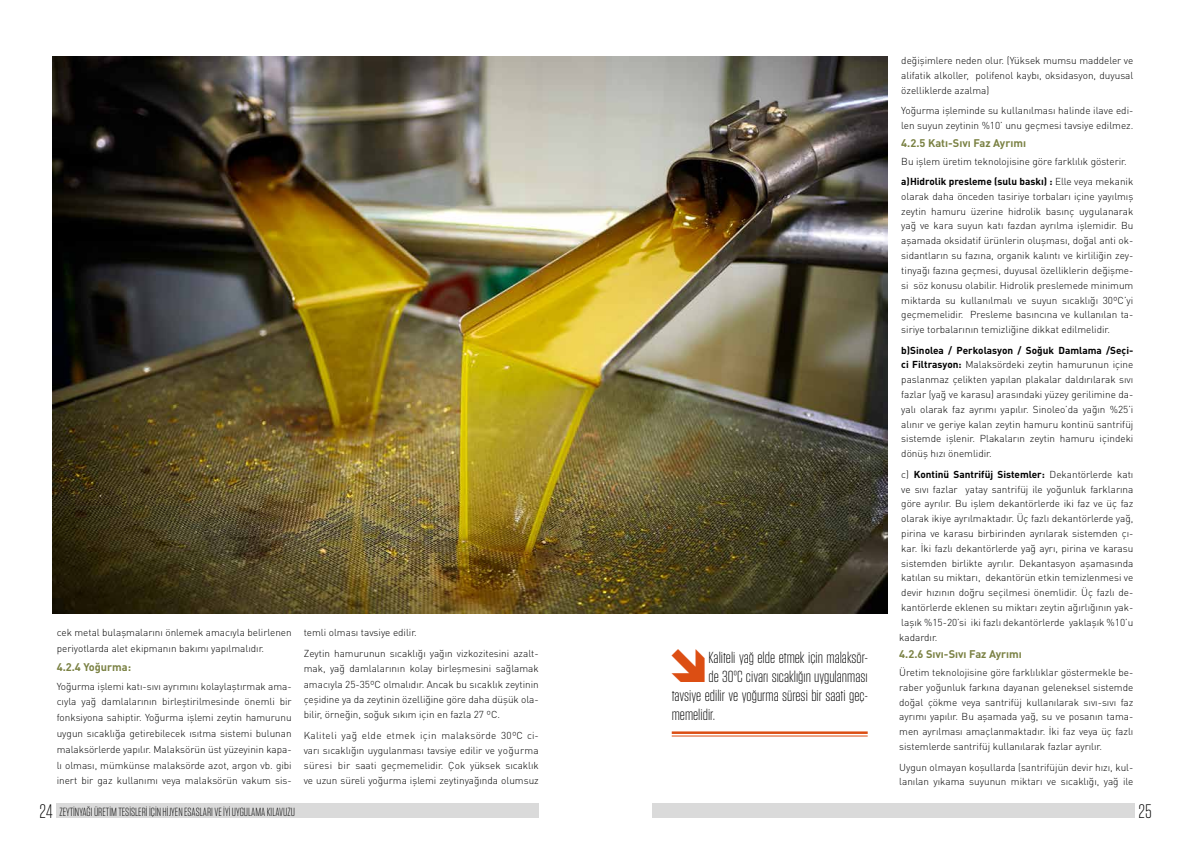
<style>
.page{position:relative;width:1191px;height:842px;background:#fff}
.page>*{position:absolute;margin:0;border:0;box-sizing:border-box;transform-origin:0 0}
.t1{font:300 19.5px "Tungsten";color:#000}
.t2{font:300 16px "Tungsten";color:#000}
.t3{font:300 11.8px "Tungsten";color:#000}
.t4{font:700 11px "DIN Pro";color:#7a8143}
.t5{font:300 10px/14.8px "DIN Pro";color:#000;text-align:justify}
.s1{font-weight:700}
.s2{font-size:19.5px}
</style>
<div class="page">
<img style="left:53px;top:57px;width:834px;height:557px">
<hr style="left:672px;top:731px;width:195px;height:3px;background:#dc4e13">
<hr style="left:672px;top:736px;width:195px;height:1px;background:#dc4e13">
<div style="left:57px;top:804px;width:482px;height:14px;background:#dadada"></div>
<div style="left:652px;top:804px;width:482px;height:14px;background:#dadada"></div>
<p class="t5" style="left:57px;top:624px;width:236px;line-height:15.8px">cek metal bulaşmalarını önlemek amacıyla belirlenen periyotlarda alet ekipmanın bakımı yapılmalıdır.</p>
<p class="t4" style="left:57px;top:659px;width:76px">4.2.4 Yoğurma:</p>
<p class="t5" style="left:57px;top:678px;width:236px;line-height:15.8px">Yoğurma işlemi katı-sıvı ayrımını kolaylaştırmak ama&shy;cıyla yağ damlalarının birleştirilmesinde önemli bir fonksiyona sahiptir. Yoğurma işlemi zeytin hamurunu uygun sıcaklığa getirebilecek ısıtma sistemi bulunan malaksörlerde yapılır. Malaksörün üst yüzeyinin kapa&shy;lı olması, mümkünse malaksörde azot, argon vb. gibi inert bir gaz kullanımı veya malaksörün vakum sis-</p>
<p class="t5" style="left:304px;top:622px;width:236px;line-height:20.9px">temli olması tavsiye edilir.<br>Zeytin hamurunun sıcaklığı yağın vizkozitesini azalt-</p>
<p class="t5" style="left:304px;top:661px;width:236px;line-height:15.2px">mak, yağ damlalarının kolay birleşmesini sağlamak amacıyla 25-35ºC olmalıdır. Ancak bu sıcaklık zeytinin çeşidine ya da zeytinin özelliğine göre daha düşük ola&shy;bilir, örneğin, soğuk sıkım için en fazla 27 ºC.</p>
<p class="t5" style="left:304px;top:727px;width:236px;line-height:15.2px">Kaliteli yağ elde etmek için malaksörde 30ºC ci&shy;varı sıcaklığın uygulanması tavsiye edilir ve yoğurma süresi bir saati geçmemelidir. Çok yüksek sıcaklık ve uzun süreli yoğurma işlemi zeytinyağında olumsuz</p>
<h2 class="t2" style="left:708px;top:649px;width:160px">Kaliteli yağ elde etmek için malaksör-</h2>
<h2 class="t2" style="left:708px;top:668px;width:160px">de 30ºC civarı sıcaklığın uygulanması</h2>
<h2 class="t2" style="left:672px;top:687px;width:197px">tavsiye edilir ve yoğurma süresi bir saati geç-</h2>
<h2 class="t2" style="left:672px;top:707px;width:44px">memelidir.</h2>
<p class="t5" style="left:901px;top:53px;width:234px">değişimlere neden olur. (Yüksek mumsu maddeler ve alifatik alkoller, polifenol kaybı, oksidasyon, duyusal özelliklerde azalma)</p>
<p class="t5" style="left:901px;top:103px;width:234px">Yoğurma işleminde su kullanılması halinde ilave edi&shy;len suyun zeytinin %10’ unu geçmesi tavsiye edilmez.</p>
<p class="t4" style="left:901px;top:135px;width:126px">4.2.5 Katı-Sıvı Faz Ayrımı</p>
<p class="t5" style="left:901px;top:150px;width:233px;line-height:20.5px">Bu işlem üretim teknolojisine göre farklılık gösterir. <span class="s1">a)Hidrolik presleme (sulu baskı) :</span> Elle veya mekanik</p>
<p class="t5" style="left:901px;top:188px;width:234px">olarak daha önceden tasiriye torbaları içine yayılmış zeytin hamuru üzerine hidrolik basınç uygulanarak yağ ve kara suyun katı fazdan ayrılma işlemidir. Bu aşamada oksidatif ürünlerin oluşması, doğal anti ok&shy;sidantların su fazına, organik kalıntı ve kirliliğin zey&shy;tinyağı fazına geçmesi, duyusal özelliklerin değişme&shy;si söz konusu olabilir. Hidrolik preslemede minimum miktarda su kullanılmalı ve suyun sıcaklığı 30ºC’yi geçmemelidir. Presleme basıncına ve kullanılan ta&shy;siriye torbalarının temizliğine dikkat edilmelidir.</p>
<p class="t5" style="left:901px;top:342px;width:234px"><span class="s1">b)Sinolea / Perkolasyon / Soğuk Damlama /Seçi&shy;ci Filtrasyon:</span> Malaksördeki zeytin hamurunun içine paslanmaz çelikten yapılan plakalar daldırılarak sıvı fazlar (yağ ve karasu) arasındaki yüzey gerilimine da&shy;yalı olarak faz ayrımı yapılır. Sinoleo’da yağın %25’i alınır ve geriye kalan zeytin hamuru kontinü santrifüj sistemde işlenir. Plakaların zeytin hamuru içindeki dönüş hızı önemlidir.</p>
<p class="t5" style="left:899px;top:466px;width:236px">c) <span class="s1">Kontinü Santrifüj Sistemler:</span> Dekantörlerde katı ve sıvı fazlar yatay santrifüj ile yoğunluk farklarına göre ayrılır. Bu işlem dekantörlerde iki faz ve üç faz olarak ikiye ayrılmaktadır. Üç fazlı dekantörlerde yağ, pirina ve karasu birbirinden ayrılarak sistemden çı&shy;kar. İki fazlı dekantörlerde yağ ayrı, pirina ve karasu sistemden birlikte ayrılır. Dekantasyon aşamasında katılan su miktarı, dekantörün etkin temizlenmesi ve devir hızının doğru seçilmesi önemlidir. Üç fazlı de&shy;kantörlerde eklenen su miktarı zeytin ağırlığının yak&shy;laşık %15-20’si iki fazlı dekantörlerde yaklaşık %10’u kadardır.</p>
<p class="t4" style="left:899px;top:647px;width:124px">4.2.6 Sıvı-Sıvı Faz Ayrımı</p>
<p class="t5" style="left:899px;top:664px;width:236px">Üretim teknolojisine göre farklılıklar göstermekle be&shy;raber yoğunluk farkına dayanan geleneksel sistemde doğal çökme veya santrifüj kullanılarak sıvı-sıvı faz ayrımı yapılır. Bu aşamada yağ, su ve posanın tama&shy;men ayrılması amaçlanmaktadır. İki faz veya üç fazlı sistemlerde santrifüj kullanılarak fazlar ayrılır.</p>
<p class="t5" style="left:899px;top:759px;width:236px">Uygun olmayan koşullarda (santrifüjün devir hızı, kul&shy;lanılan yıkama suyunun miktarı ve sıcaklığı, yağ ile</p>
<p class="t3" style="left:40px;top:805px;width:257px"><span class="s2">24</span> ZEYTİNYAĞI ÜRETİM TESİSLERİ İÇİN HİJYEN ESASLARI VE İYİ UYGULAMA KILAVUZU</p>
<h1 class="t1" style="left:1138px;top:801px;width:15px">25</h1>
</div>
